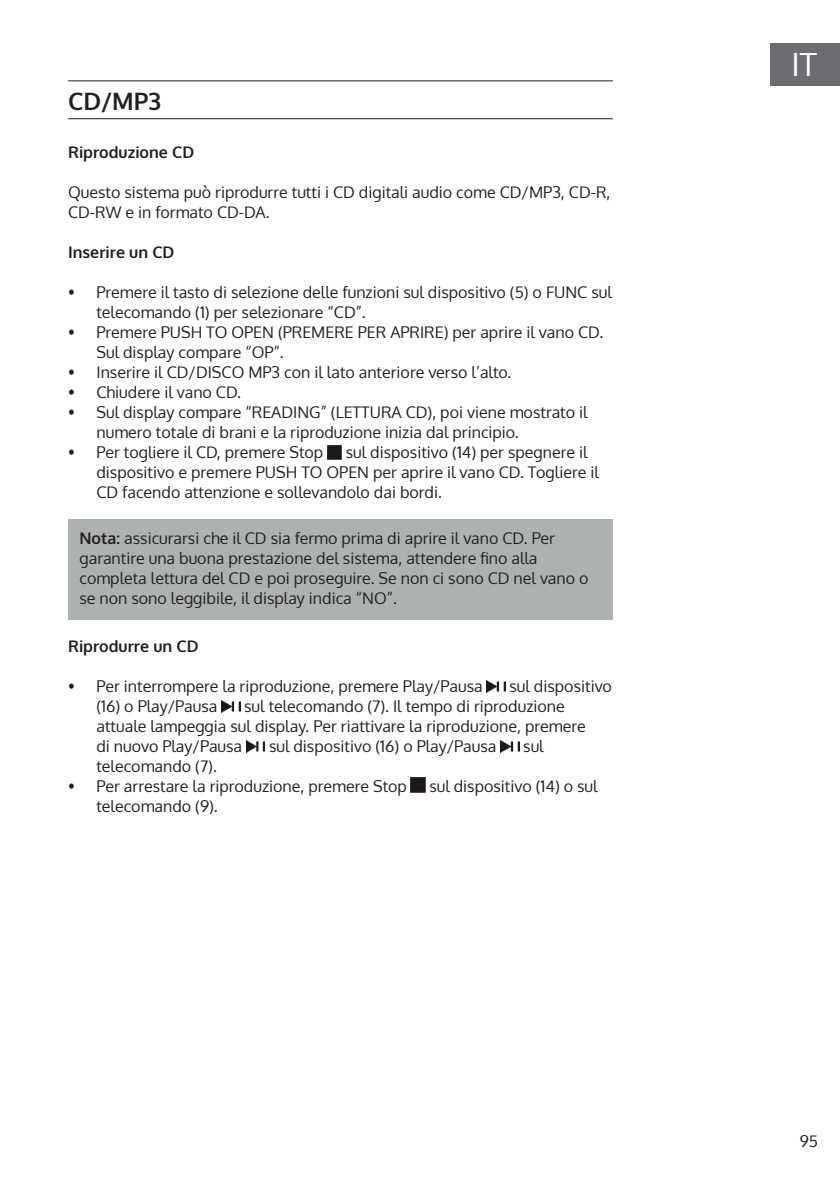
<style>
.page{position:relative;width:840px;height:1191px;background:#fff}
.page>*{position:absolute;margin:0;border:0;box-sizing:border-box;transform-origin:0 0}
.t1{font:32px "Oxygen";color:#fff}
.Super_Headline{font:700 24px "Oxygen";color:#231f20}
.Base_Text_Sicherheit{font:16px/20px "Oxygen";color:#231f20}
.Base_Text{font:16px/20px "Oxygen";color:#231f20}
.Headline{font:700 16px "Oxygen";color:#231f20}
.Base_Text-2{font:700 16px "Oxygen";color:#231f20}
.s1{font-weight:700}
</style>
<div class="page">
<div style="left:770px;top:43px;width:69px;height:42px;background:#6c6d70"></div>
<hr style="left:68px;top:80px;width:544px;height:1px;background:#231f20">
<hr style="left:68px;top:118px;width:544px;height:1px;background:#231f20">
<div style="left:68px;top:519px;width:544px;height:100px;background:#aeb1b1"></div>
<img style="left:327px;top:445px;width:14px;height:14px">
<img style="left:486px;top:680px;width:19px;height:12px">
<img style="left:221px;top:700px;width:19px;height:12px">
<img style="left:246px;top:740px;width:19px;height:12px">
<img style="left:500px;top:740px;width:19px;height:12px">
<img style="left:410px;top:778px;width:15px;height:14px">
<p class="Super_Headline" style="left:68px;top:86px;width:94px">CD/MP3</p>
<p class="Base_Text-2" style="left:68px;top:142px;width:128px">Riproduzione CD</p>
<p class="Base_Text" style="left:68px;top:182px;width:543px">Questo sistema può riprodurre tutti i CD digitali audio come CD/MP3, CD-R,<br>CD-RW e in formato CD-DA.</p>
<p class="Headline" style="left:68px;top:242px;width:108px">Inserire un CD</p>
<p class="Base_Text_Sicherheit" style="left:96px;top:282px;width:516px;text-indent:-28px">• Premere il tasto di selezione delle funzioni sul dispositivo (5) o FUNC sul telecomando (1) per selezionare “CD”.</p>
<p class="Base_Text_Sicherheit" style="left:96px;top:322px;width:508px;text-indent:-28px">• Premere PUSH TO OPEN (PREMERE PER APRIRE) per aprire il vano CD.<br>Sul display compare “OP”.</p>
<p class="Base_Text_Sicherheit" style="left:68px;top:362px;width:444px">• Inserire il CD/DISCO MP3 con il lato anteriore verso l’alto.</p>
<p class="Base_Text_Sicherheit" style="left:68px;top:382px;width:174px">• Chiudere il vano CD.</p>
<p class="Base_Text_Sicherheit" style="left:96px;top:402px;width:492px;text-indent:-28px">• Sul display compare “READING” (LETTURA CD), poi viene mostrato il numero totale di brani e la riproduzione inizia dal principio.</p>
<p class="Base_Text_Sicherheit" style="left:68px;top:442px;width:256px">• Per togliere il CD, premere Stop</p>
<p class="Base_Text_Sicherheit" style="left:96px;top:442px;width:503px;text-indent:249px">sul dispositivo (14) per spegnere il dispositivo e premere PUSH TO OPEN per aprire il vano CD. Togliere il<br>CD facendo attenzione e sollevandolo dai bordi.</p>
<p class="Base_Text_Sicherheit" style="left:79px;top:528px;width:510px"><span class="s1">Nota:</span> assicurarsi che il CD sia fermo prima di aprire il vano CD. Per garantire una buona prestazione del sistema, attendere fino alla completa lettura del CD e poi proseguire. Se non ci sono CD nel vano o se non sono leggibile, il display indica “NO”.</p>
<p class="Headline" style="left:68px;top:636px;width:132px">Riprodurre un CD</p>
<p class="Base_Text_Sicherheit" style="left:68px;top:676px;width:416px">• Per interrompere la riproduzione, premere Play/Pausa</p>
<p class="Base_Text_Sicherheit" style="left:509px;top:676px;width:104px">sul dispositivo</p>
<p class="Base_Text_Sicherheit" style="left:96px;top:696px;width:122px">(16) o Play/Pausa</p>
<p class="Base_Text_Sicherheit" style="left:96px;top:696px;width:490px;text-indent:148px">sul telecomando (7). Il tempo di riproduzione attuale lampeggia sul display. Per riattivare la riproduzione, premere di nuovo Play/Pausa</p>
<p class="Base_Text_Sicherheit" style="left:269px;top:736px;width:229px">sul dispositivo (16) o Play/Pausa</p>
<p class="Base_Text_Sicherheit" style="left:523px;top:736px;width:22px">sul</p>
<p class="Base_Text_Sicherheit" style="left:96px;top:756px;width:122px">telecomando (7).</p>
<p class="Base_Text_Sicherheit" style="left:68px;top:776px;width:340px">• Per arrestare la riproduzione, premere Stop</p>
<p class="Base_Text_Sicherheit" style="left:429px;top:776px;width:170px">sul dispositivo (14) o sul</p>
<p class="Base_Text_Sicherheit" style="left:96px;top:796px;width:123px">telecomando (9).</p>
<h1 class="t1" style="left:791px;top:43px;width:27px">IT</h1>
<p class="Base_Text_Sicherheit" style="left:799px;top:1130px;width:20px">95</p>
</div>
